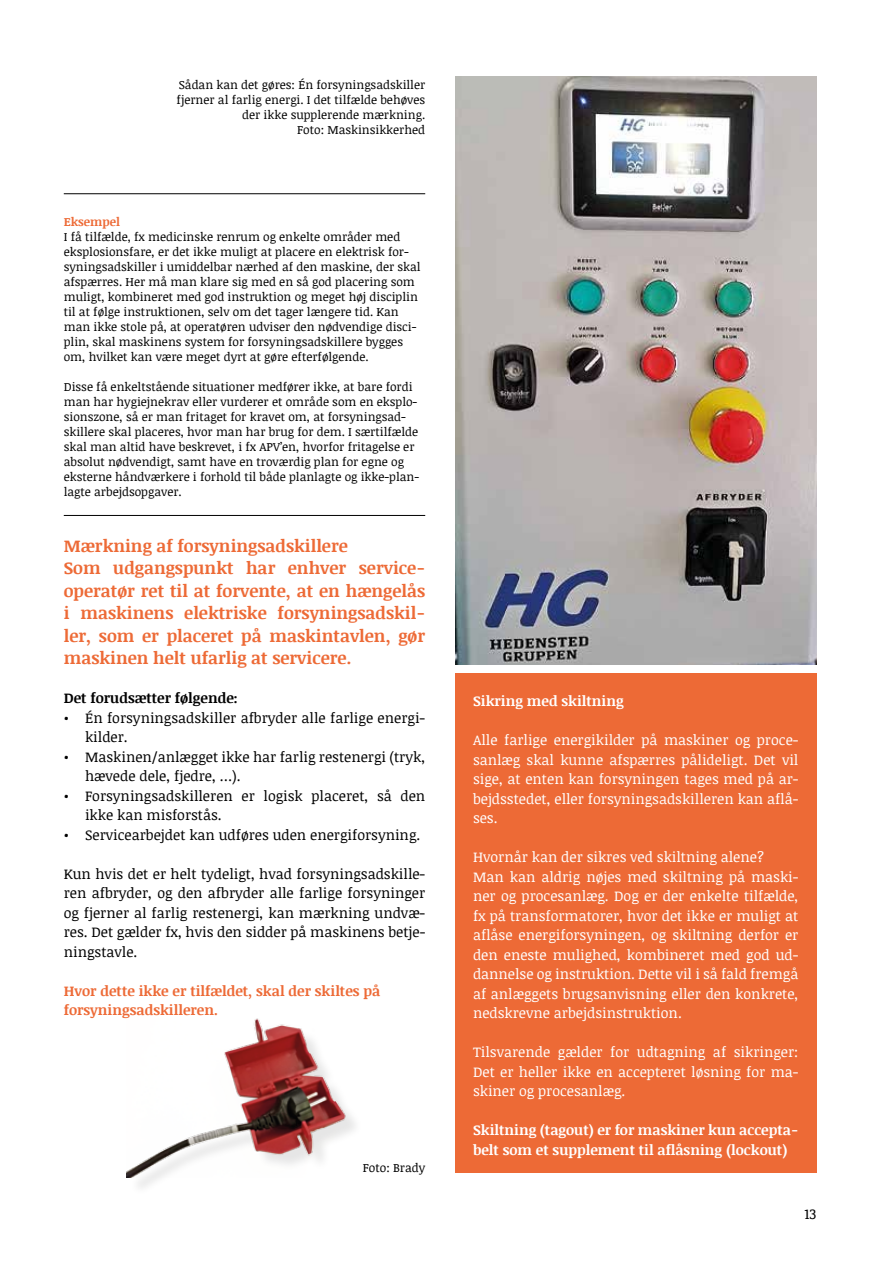
<style>
.page{position:relative;width:893px;height:1263px;background:#fff}
.page>*{position:absolute;margin:0;border:0;box-sizing:border-box;transform-origin:0 0}
.t1{font:700 17.25px/22.5px "Noticia Text";color:#ed6a36}
.t2{font:14.25px/19.5px "Noticia Text";color:#fff;text-align:justify}
.t3{font:14.25px/19.5px "Noticia Text";color:#000}
.t4{font:700 14.25px/19.5px "Noticia Text";color:#fff}
.t5{font:700 14.25px/19.5px "Noticia Text";color:#ed6a36}
.t6{font:700 14.25px "Noticia Text";color:#000}
.t7{font:12px/15px "Noticia Text";color:#000}
.t8{font:700 12px "Noticia Text";color:#ed6a36}
</style>
<div class="page">
<hr style="left:64px;top:193px;width:361px;height:1px;background:#000">
<hr style="left:64px;top:515px;width:361px;height:1px;background:#000">
<img style="left:127px;top:1018px;width:228px;height:159px">
<div style="left:455px;top:673px;width:361px;height:500px;background:#ed6a36"></div>
<img style="left:455px;top:77px;width:361px;height:587px">
<p class="t7" style="left:177px;top:77px;width:250px;text-align:right">Sådan kan det gøres: Én forsyningsadskiller fjerner al farlig energi. I det tilfælde behøves der ikke supplerende mærkning.<br>Foto: Maskinsikkerhed</p>
<p class="t8" style="left:64px;top:213px;width:58px">Eksempel</p>
<p class="t7" style="left:64px;top:229px;width:358px">I få tilfælde, fx medicinske renrum og enkelte områder med eksplosionsfare, er det ikke muligt at placere en elektrisk for&shy;syningsadskiller i umiddelbar nærhed af den maskine, der skal afspærres. Her må man klare sig med en så god placering som muligt, kombineret med god instruktion og meget høj disciplin til at følge instruktionen, selv om det tager længere tid. Kan man ikke stole på, at operatøren udviser den nødvendige disci&shy;plin, skal maskinens system for forsyningsadskillere bygges om, hvilket kan være meget dyrt at gøre efterfølgende.</p>
<p class="t7" style="left:64px;top:379px;width:357px">Disse få enkeltstående situationer medfører ikke, at bare fordi man har hygiejnekrav eller vurderer et område som en eksplo&shy;sionszone, så er man fritaget for kravet om, at forsyningsad&shy;skillere skal placeres, hvor man har brug for dem. I særtilfælde skal man altid have beskrevet, i fx APV’en, hvorfor fritagelse er absolut nødvendigt, samt have en troværdig plan for egne og eksterne håndværkere i forhold til både planlagte og ikke-plan&shy;lagte arbejdsopgaver.</p>
<p class="t1" style="left:64px;top:534px;width:363px">Mærkning af forsyningsadskillere<br>Som udgangspunkt har enhver service&shy;operatør ret til at forvente, at en hængelås i maskinens elektriske forsyningsadskil&shy;ler, som er placeret på maskintavlen, gør maskinen helt ufarlig at servicere.</p>
<p class="t6" style="left:64px;top:688px;width:175px">Det forudsætter følgende:</p>
<p class="t3" style="left:85px;top:707px;width:342px;text-indent:-21px">• Én forsyningsadskiller afbryder alle farlige energi&shy;kilder.</p>
<p class="t3" style="left:85px;top:746px;width:342px;text-indent:-21px">• Maskinen/anlægget ikke har farlig restenergi (tryk, hævede dele, fjedre, …).</p>
<p class="t3" style="left:85px;top:785px;width:342px;text-indent:-21px">• Forsyningsadskilleren er logisk placeret, så den ikke kan misforstås.</p>
<p class="t3" style="left:64px;top:824px;width:358px">• Servicearbejdet kan udføres uden energiforsyning.</p>
<p class="t3" style="left:64px;top:863px;width:363px;text-align:justify">Kun hvis det er helt tydeligt, hvad forsyningsadskille&shy;ren afbryder, og den afbryder alle farlige forsyninger og fjerner al farlig restenergi, kan mærkning undvæ&shy;res. Det gælder fx, hvis den sidder på maskinens betje&shy;ningstavle.</p>
<p class="t5" style="left:64px;top:980px;width:318px">Hvor dette ikke er tilfældet, skal der skiltes på forsyningsadskilleren.</p>
<p class="t7" style="left:363px;top:1160px;width:64px">Foto: Brady</p>
<p class="t4" style="left:473px;top:691px;width:152px">Sikring med skiltning</p>
<p class="t2" style="left:473px;top:730px;width:327px">Alle farlige energikilder på maskiner og proce&shy;sanlæg skal kunne afspærres pålideligt. Det vil sige, at enten kan forsyningen tages med på ar&shy;bejdsstedet, eller forsyningsadskilleren kan aflå&shy;ses.</p>
<p class="t2" style="left:473px;top:847px;width:327px;text-align:left">Hvornår kan der sikres ved skiltning alene?<br>Man kan aldrig nøjes med skiltning på maski&shy;ner og procesanlæg. Dog er der enkelte tilfælde, fx på transformatorer, hvor det ikke er muligt at aflåse energiforsyningen, og skiltning derfor er den eneste mulighed, kombineret med god ud&shy;dannelse og instruktion. Dette vil i så fald fremgå af anlæggets brugsanvisning eller den konkrete, nedskrevne arbejdsinstruktion.</p>
<p class="t2" style="left:473px;top:1042px;width:327px">Tilsvarende gælder for udtagning af sikringer:<br>Det er heller ikke en accepteret løsning for ma&shy;skiner og procesanlæg.</p>
<p class="t4" style="left:473px;top:1120px;width:327px">Skiltning (tagout) er for maskiner kun accepta&shy;belt som et supplement til aflåsning (lockout)</p>
<p class="t3" style="left:804px;top:1203px;width:13px">13</p>
</div>
